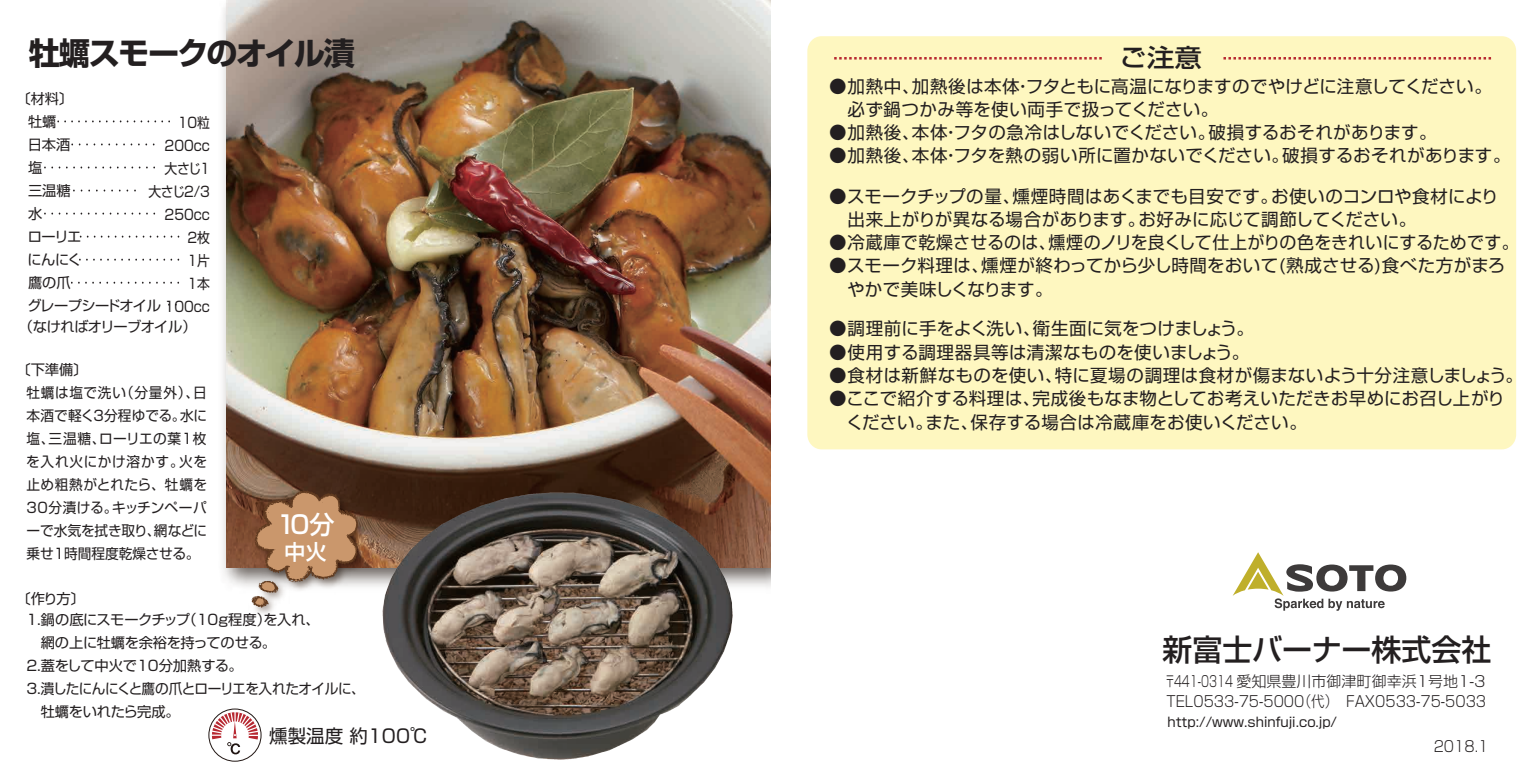
<style>
.page{position:relative;width:1537px;height:781px;background:#fff}
.page>*{position:absolute;margin:0;border:0;box-sizing:border-box;transform-origin:0 0}
.t1{font:700 31.25px "Shin Go Pro";letter-spacing:-.055em;color:#231f20}
.t2{font:500 30px "Shin Go Pro";color:#231f20}
.t3{font:500 25px "Shin Go Pro";color:#fff}
.t4{font:500 25px "Shin Go Pro";color:#231f20;scale:1.1 1}
.t5{font:500 21.25px "Shin Go Pro";color:#fff}
.t6{font:18.5px "Shin Go Pro";color:#231f20}
.t7{font:17.5px/23.2px "Shin Go Pro";letter-spacing:.01em;color:#231f20}
.t8{font:300 15px/20px "Shin Go Pro";color:#231f20;scale:.7 1}
.t9{font:300 15px "Shin Go Pro";color:#231f20;scale:.9 1}
.t10{font:14.25px/23px "Shin Go Pro";letter-spacing:-.02em;color:#231f20}
.t11{font:14.25px/23px "Shin Go Pro";letter-spacing:-.02em;color:#231f20;text-align:justify;scale:.96 1}
.t12{font:14.25px/23px "Shin Go Pro";color:#231f20;text-align:right;scale:.9 1}
.t13{font:14.25px "Shin Go Pro";letter-spacing:-.04em;color:#231f20}
.t14{font:13px "Shin Go Pro";color:#231f20}
</style>
<div class="page">
<img style="left:44px;top:7px;width:727px;height:712px">
<img style="left:226px;top:0;width:545px;height:568px">
<svg style="left:57px;top:120px;width:57px;height:2px"></svg>
<svg style="left:141px;top:120px;width:29px;height:2px"></svg>
<svg style="left:101px;top:143px;width:9px;height:2px"></svg>
<svg style="left:138px;top:143px;width:9px;height:2px"></svg>
<svg style="left:44px;top:166px;width:9px;height:2px"></svg>
<svg style="left:66px;top:166px;width:9px;height:2px"></svg>
<svg style="left:95px;top:166px;width:9px;height:2px"></svg>
<svg style="left:117px;top:166px;width:16px;height:2px"></svg>
<svg style="left:146px;top:166px;width:9px;height:2px"></svg>
<svg style="left:79px;top:259px;width:100px;height:2px"></svg>
<svg style="left:71px;top:282px;width:37px;height:2px"></svg>
<svg style="left:142px;top:282px;width:37px;height:2px"></svg>
<svg style="left:168px;top:304px;width:9px;height:2px"></svg>
<div style="left:807px;top:36px;width:709px;height:413px;background:#fef7c0;border-radius:15px"></div>
<svg style="left:1232px;top:552px;width:174px;height:59px"></svg>
<svg style="left:834px;top:57px;width:268px;height:3px"></svg>
<svg style="left:1223px;top:57px;width:269px;height:3px"></svg>
<img style="left:250px;top:486px;width:121px;height:108px">
<img style="left:248px;top:591px;width:32px;height:29px">
<svg style="left:251px;top:490px;width:107px;height:118px;background:#b79479"></svg>
<svg style="left:209px;top:709px;width:52px;height:52px"></svg>
<div style="left:208px;top:708px;width:53px;height:53px;border:1px solid #211613;border-radius:50%"></div>
<svg style="left:210px;top:710px;width:49px;height:44px"></svg>
<img style="left:414px;top:492px;width:145px;height:55px">
<h1 class="t1" style="left:29px;top:28px;width:328px">牡蠣スモークのオイル漬</h1>
<p class="t10" style="left:16px;top:86px;width:58px">〔材料〕</p>
<p class="t10" style="left:27px;top:108px;width:135px">牡蠣<br>日本酒<br>塩<br>三温糖<br>水<br>ローリエ<br>にんにく<br>鷹の爪<br>グレープシードオイル</p>
<p class="t12" style="left:148px;top:110px;width:70px">10粒<br>200cc大さじ1大さじ2/3<br>250cc<br>2枚<br>1片<br>1本<br>100cc</p>
<p class="t13" style="left:19px;top:315px;width:179px">（なければオリーブオイル）</p>
<p class="t10" style="left:16px;top:356px;width:73px">〔下準備〕</p>
<p class="t11" style="left:26px;top:379px;width:190px">牡蠣は塩で洗い（分量外）、日本酒で軽く3分程ゆでる。水に塩、三温糖、ローリエの葉1枚を入れ火にかけ溶かす。火を止め粗熱がとれたら、牡蠣を30分漬ける。キッチンペーパーで水気を拭き取り、網などに乗せ1時間程度乾燥させる。</p>
<p class="t10" style="left:16px;top:586px;width:70px">〔作り方〕</p>
<h3 class="t3" style="left:276px;top:504px;width:59px">10分</h3>
<p class="t5" style="left:284px;top:534px;width:44px">中火</p>
<p class="t10" style="left:26px;top:606px;width:340px">1.鍋の底にスモークチップ（10g程度）を入れ、<br>　網の上に牡蠣を余裕を持ってのせる。<br>2.蓋をして中火で10分加熱する。<br>3.潰したにんにくと鷹の爪とローリエを入れたオイルに、　牡蠣をいれたら完成。</p>
<p class="t6" style="left:269px;top:720px;width:161px">燻製温度 約100℃</p>
<h3 class="t4" style="left:1119px;top:37px;width:76px">ご注意</h3>
<p class="t7" style="left:829px;top:72px;width:664px">●加熱中、加熱後は本体・フタともに高温になりますのでやけどに注意してください。　必ず鍋つかみ等を使い両手で扱ってください。</p>
<p class="t7" style="left:829px;top:119px;width:609px">●加熱後、本体・フタの急冷はしないでください。破損するおそれがあります。</p>
<p class="t7" style="left:829px;top:142px;width:683px">●加熱後、本体・フタを熱の弱い所に置かないでください。破損するおそれがあります。</p>
<p class="t7" style="left:829px;top:182px;width:671px">●スモークチップの量、燻煙時間はあくまでも目安です。お使いのコンロや食材により　出来上がりが異なる場合があります。お好みに応じて調節してください。</p>
<p class="t7" style="left:829px;top:229px;width:691px">●冷蔵庫で乾燥させるのは、燻煙のノリを良くして仕上がりの色をきれいにするためです。</p>
<p class="t7" style="left:829px;top:252px;width:677px">●スモーク料理は、燻煙が終わってから少し時間をおいて(熟成させる)食べた方がまろ　やかで美味しくなります。</p>
<p class="t7" style="left:829px;top:315px;width:426px">●調理前に手をよく洗い、衛生面に気をつけましょう。</p>
<p class="t7" style="left:829px;top:338px;width:421px">●使用する調理器具等は清潔なものを使いましょう。</p>
<p class="t7" style="left:829px;top:362px;width:695px">●食材は新鮮なものを使い、特に夏場の調理は食材が傷まないよう十分注意しましょう。</p>
<p class="t7" style="left:829px;top:385px;width:677px">●ここで紹介する料理は、完成後もなま物としてお考えいただきお早めにお召し上がり　ください。また、保存する場合は冷蔵庫をお使いください。</p>
<h2 class="t2" style="left:1162px;top:625px;width:331px">新富士バーナー株式会社</h2>
<p class="t8" style="left:1165px;top:669px;width:460px">〒441-0314 愛知県豊川市御津町御幸浜1号地1-3<br>TEL0533-75-5000（代） FAX0533-75-5033</p>
<p class="t14" style="left:1167px;top:711px;width:171px">http://www.shinfuji.co.jp/</p>
<p class="t9" style="left:1433px;top:734px;width:62px">2018.1</p>
</div>
